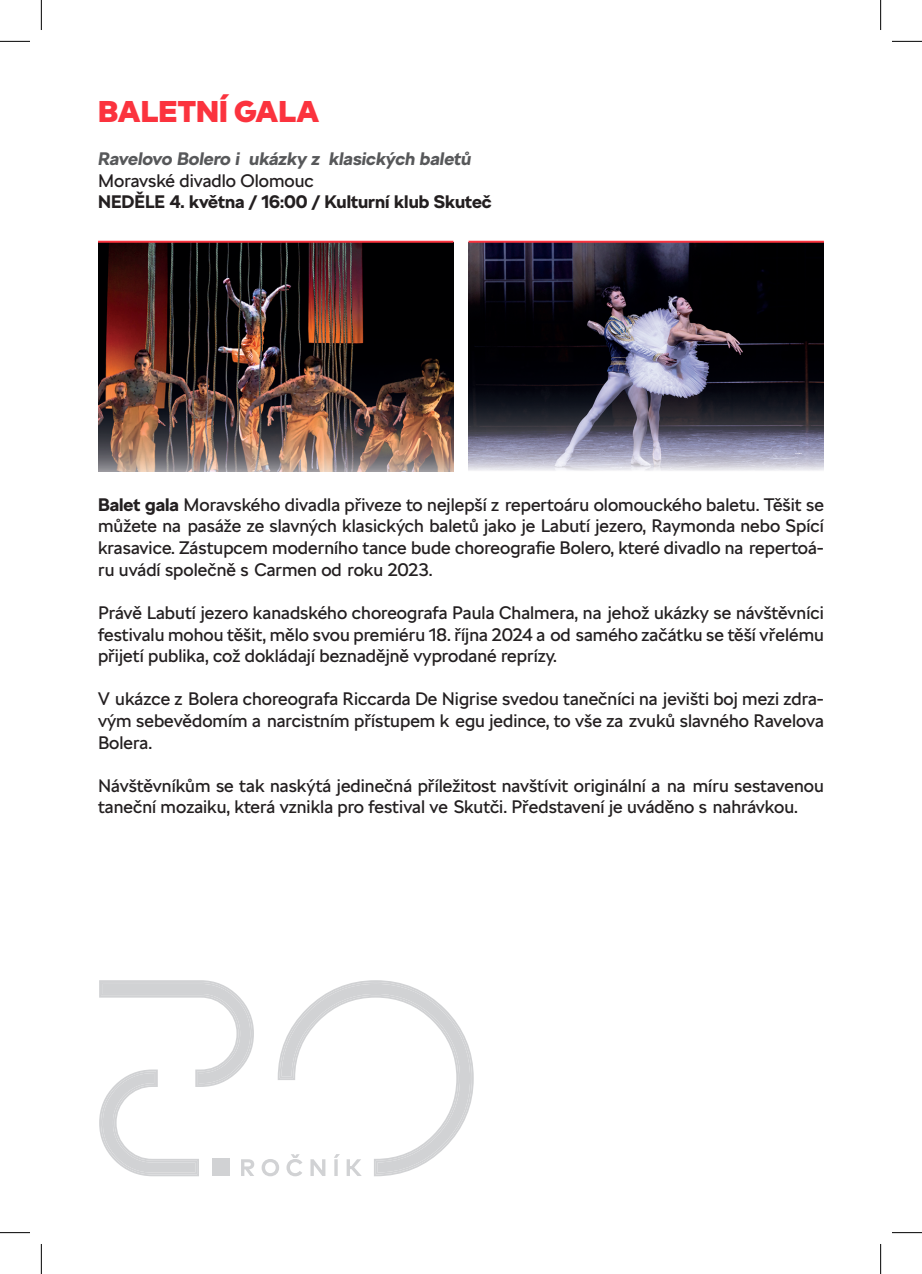
<style>
.page{position:relative;width:922px;height:1274px;background:#fff}
.page>*{position:absolute;margin:0;border:0;box-sizing:border-box;transform-origin:0 0}
.t1{font:900 30px "Mark Pro";letter-spacing:.005em;color:#fb333e}
.t2{font:18px/21.6px "SKODA Next";color:#231f20;text-align:justify}
.t3{font:700 18px "SKODA Next";color:#231f20}
.t4{font:italic 700 18px "SKODA Next";color:#57585a}
.s1{font-weight:700}
</style>
<div class="page">
<img style="left:98px;top:243px;width:355px;height:228px">
<img style="left:468px;top:243px;width:356px;height:228px">
<svg style="left:99px;top:980px;width:375px;height:196px"></svg>
<svg style="left:101px;top:981px;width:371px;height:193px"></svg>
<svg style="left:241px;top:1153px;width:121px;height:23px"></svg>
<div style="left:212px;top:1158px;width:17px;height:17px;background:#d1d2d4"></div>
<hr style="left:98px;top:241px;width:355px;height:2px;background:#fb333e">
<hr style="left:468px;top:241px;width:356px;height:2px;background:#fb333e">
<hr style="left:0;top:41px;width:30px;height:1px;background:#000">
<hr style="left:892px;top:41px;width:30px;height:1px;background:#000">
<hr style="left:0;top:1232px;width:30px;height:1px;background:#000">
<hr style="left:892px;top:1232px;width:30px;height:1px;background:#000">
<hr style="left:41px;top:0;width:1px;height:30px;background:#000">
<hr style="left:41px;top:1243px;width:1px;height:30px;background:#000">
<hr style="left:880px;top:0;width:1px;height:30px;background:#000">
<hr style="left:880px;top:1243px;width:1px;height:30px;background:#000">
<h1 class="t1" style="left:98px;top:88px;width:222px">BALETNÍ GALA</h1>
<p class="t4" style="left:98px;top:148px;width:375px">Ravelovo Bolero i ukázky z klasických baletů</p>
<p class="t2" style="left:98px;top:169px;width:217px">Moravské divadlo Olomouc</p>
<p class="t3" style="left:98px;top:191px;width:395px">NEDĚLE 4. května / 16:00 / Kulturní klub Skuteč</p>
<p class="t2" style="left:98px;top:493px;width:727px"><span class="s1">Balet gala</span> Moravského divadla přiveze to nejlepší z repertoáru olomouckého baletu. Těšit se můžete na pasáže ze slavných klasických baletů jako je Labutí jezero, Raymonda nebo Spící krasavice. Zástupcem moderního tance bude choreografie Bolero, které divadlo na repertoá&shy;ru uvádí společně s Carmen od roku 2023.</p>
<p class="t2" style="left:98px;top:601px;width:727px">Právě Labutí jezero kanadského choreografa Paula Chalmera, na jehož ukázky se návštěvníci festivalu mohou těšit, mělo svou premiéru 18. října 2024 a od samého začátku se těší vřelému přijetí publika, což dokládají beznadějně vyprodané reprízy.</p>
<p class="t2" style="left:98px;top:688px;width:727px">V ukázce z Bolera choreografa Riccarda De Nigrise svedou tanečníci na jevišti boj mezi zdra&shy;vým sebevědomím a narcistním přístupem k egu jedince, to vše za zvuků slavného Ravelova Bolera.</p>
<p class="t2" style="left:98px;top:774px;width:727px">Návštěvníkům se tak naskýtá jedinečná příležitost navštívit originální a na míru sestavenou taneční mozaiku, která vznikla pro festival ve Skutči. Představení je uváděno s nahrávkou.</p>
</div>
